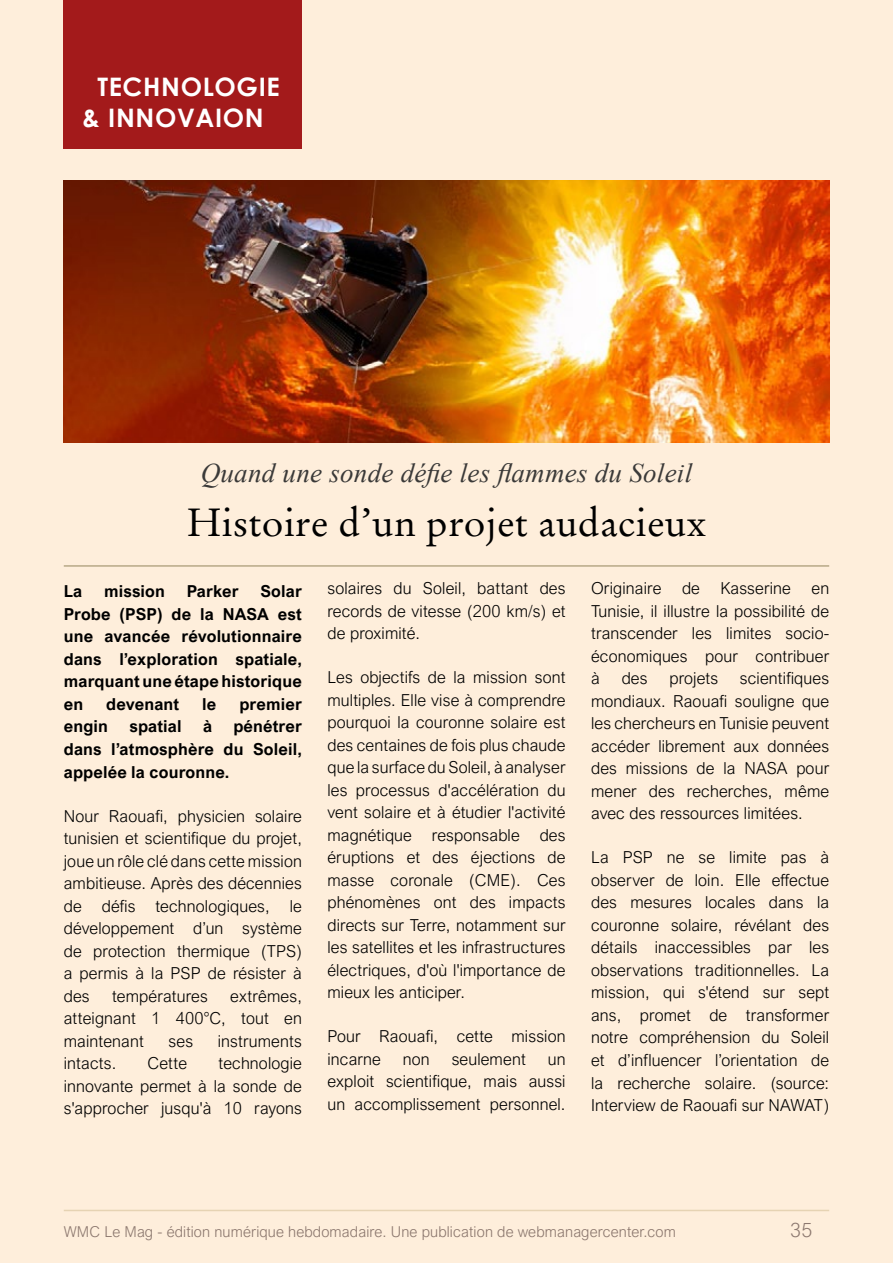
<style>
.page{position:relative;width:893px;height:1263px;background:#feeedb}
.page>*{position:absolute;margin:0;border:0;box-sizing:border-box;transform-origin:0 0}
.t1{font:39px "Stempel Garamond W04";letter-spacing:.01em;color:#000}
.t2{font:italic 27px "Times New Roman";letter-spacing:.01em;color:#3a3938}
.t3{font:700 25.5px/30.6px "Century Gothic";letter-spacing:.025em;color:#fff}
.t4{font:300 19.5px "Arial Nova W07";color:#8b776e}
.t5{font:300 16.5px/22.5px "Arial Nova";letter-spacing:.01em;color:#000;text-align:justify}
.t6{font:700 16.5px/22.5px "Arial Nova W07";letter-spacing:.01em;color:#000;text-align:justify}
.t7{font:300 15px "Arial Nova W07";letter-spacing:.01em;color:#8b776e}
</style>
<div class="page">
<hr style="left:64px;top:1210px;width:765px;height:1px;background:#e0cda9">
<hr style="left:0;top:0;width:1px;height:1263px;background:#feead2">
<div style="left:64px;top:0;width:238px;height:149px;background:#a31a1b"></div>
<hr style="left:64px;top:565px;width:765px;height:2px;background:#b7a886">
<img style="left:64px;top:180px;width:765px;height:263px">
<h3 class="t3" style="left:82px;top:70px;width:199px;text-indent:15px">TECHNOLOGIE &amp; INNOVAION</h3>
<h2 class="t2" style="left:201px;top:455px;width:493px">Quand une sonde défie les flammes du Soleil</h2>
<h1 class="t1" style="left:187px;top:498px;width:521px">Histoire d’un projet audacieux</h1>
<p class="t6" style="left:64px;top:580px;width:240px;text-indent:197px">Solar Probe (PSP) de la NASA est une avancée révolutionnaire dans l’exploration spatiale, marquant une étape historique en</p>
<p class="t6" style="left:64px;top:580px;width:20px">La</p>
<p class="t6" style="left:104px;top:580px;width:62px">mission</p>
<p class="t6" style="left:187px;top:580px;width:53px">Parker</p>
<p class="t6" style="left:106px;top:693px;width:75px">devenant</p>
<p class="t6" style="left:202px;top:693px;width:16px">le</p>
<p class="t6" style="left:239px;top:693px;width:64px">premier</p>
<p class="t6" style="left:64px;top:715px;width:46px">engin</p>
<p class="t6" style="left:129px;top:715px;width:54px">spatial</p>
<p class="t6" style="left:203px;top:715px;width:11px">à</p>
<p class="t6" style="left:64px;top:715px;width:240px;text-indent:170px">pénétrer dans l’atmosphère du Soleil, appelée la couronne.</p>
<p class="t5" style="left:64px;top:804px;width:240px">Nour Raouafi, physicien solaire tunisien et scientifique du projet, joue un rôle clé dans cette mission ambitieuse. Après des décennies de défis technologiques, le développement d’un système de protection thermique (TPS) a permis à la PSP de résister à des</p>
<p class="t5" style="left:64px;top:984px;width:240px;text-indent:166px">extrêmes, atteignant 1 400°C, tout en maintenant</p>
<p class="t5" style="left:112px;top:984px;width:97px">températures</p>
<p class="t5" style="left:169px;top:1030px;width:26px">ses</p>
<p class="t5" style="left:218px;top:1030px;width:86px">instruments</p>
<p class="t5" style="left:64px;top:1052px;width:54px">intacts.</p>
<p class="t5" style="left:148px;top:1052px;width:41px">Cette</p>
<p class="t5" style="left:64px;top:1052px;width:240px;text-indent:155px">technologie innovante permet à la sonde de s'approcher jusqu'à 10 rayons</p>
<p class="t5" style="left:327px;top:577px;width:240px">solaires du Soleil, battant des records de vitesse (200 km/s) et de proximité.</p>
<p class="t5" style="left:327px;top:666px;width:240px">Les objectifs de la mission sont multiples. Elle vise à comprendre pourquoi la couronne solaire est des centaines de fois plus chaude que la surface du Soleil, à analyser les processus d'accélération du vent solaire et à étudier l'activité magnétique responsable des éruptions et des éjections de masse coronale (CME). Ces phénomènes ont des impacts directs sur Terre, notamment sur les satellites et les infrastructures électriques, d'où l'importance de mieux les anticiper.</p>
<p class="t5" style="left:327px;top:1025px;width:240px">Pour Raouafi, cette mission incarne</p>
<p class="t5" style="left:403px;top:1048px;width:28px">non</p>
<p class="t5" style="left:452px;top:1048px;width:76px">seulement</p>
<p class="t5" style="left:327px;top:1048px;width:240px;text-indent:220px">un exploit scientifique, mais aussi un accomplissement personnel.</p>
<p class="t5" style="left:591px;top:577px;width:72px">Originaire</p>
<p class="t5" style="left:682px;top:577px;width:20px">de</p>
<p class="t5" style="left:721px;top:577px;width:72px">Kasserine</p>
<p class="t5" style="left:591px;top:577px;width:240px;text-indent:220px">en Tunisie, il illustre la possibilité de transcender les limites socio&shy;économiques pour contribuer à</p>
<p class="t5" style="left:591px;top:667px;width:240px;text-indent:149px">scientifiques mondiaux. Raouafi souligne que les chercheurs en Tunisie peuvent accéder librement aux données des missions de la NASA pour mener des recherches, même avec des ressources limitées.</p>
<p class="t5" style="left:591px;top:846px;width:240px">La PSP ne se limite pas à observer de loin. Elle effectue des mesures locales dans la couronne solaire, révélant des détails inaccessibles par les observations traditionnelles. La mission, qui s'étend sur sept ans, promet de transformer notre compréhension du Soleil et d’influencer l’orientation de la recherche solaire. (source:<br>Interview de Raouafi sur NAWAT)</p>
<p class="t5" style="left:622px;top:667px;width:27px">des</p>
<p class="t5" style="left:669px;top:667px;width:50px">projets</p>
<p class="t7" style="left:64px;top:1223px;width:614px">WMC Le Mag - édition numérique hebdomadaire. Une publication de webmanagercenter.com</p>
<p class="t4" style="left:790px;top:1219px;width:23px">35</p>
</div>
